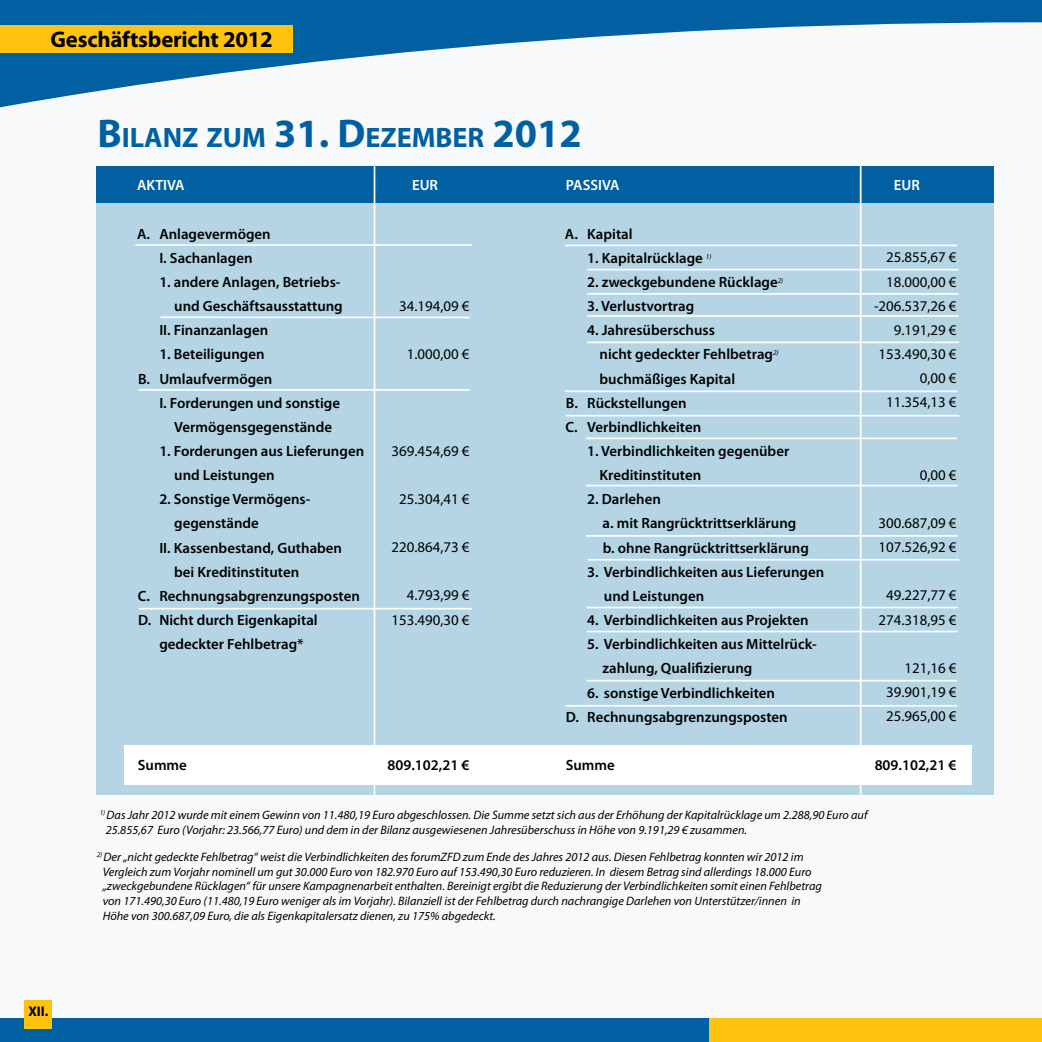
<style>
.page{position:relative;width:1042px;height:1042px;background:#0060a2}
.page>*{position:absolute;margin:0;border:0;box-sizing:border-box;transform-origin:0 0}
.t1{font:700 28.18px "Myriad Pro";color:#0060a2}
.t2{font:700 22.75px "Myriad Pro";letter-spacing:-.01em;color:#000}
.t3{font:600 14.88px/24.2px "Myriad Pro";color:#000}
.t4{font:14.88px/24.2px "Myriad Pro";color:#000;text-align:right}
.t5{font:600 14.88px "Myriad Pro";color:#fff}
.t6{font:700 14px "Myriad Pro";color:#000}
.t7{font:italic 12.25px/14.7px "Myriad Pro";color:#000}
.s1{font-size:40.25px}
</style>
<div class="page">
<div style="left:0;top:22px;width:1042px;height:996px;background:#f7f9fb"></div>
<div style="left:0;top:25px;width:293px;height:28px;background:#ffc20e"></div>
<div style="left:25px;top:1000px;width:27px;height:28px;background:#ffc20e"></div>
<div style="left:709px;top:1018px;width:333px;height:24px;background:#ffc20e"></div>
<div style="left:97px;top:199px;width:897px;height:595px;background:#b5d5e5"></div>
<div style="left:124px;top:744px;width:848px;height:40px;background:#fff"></div>
<hr style="left:135px;top:244px;width:337px;height:2px;background:#fff">
<div style="left:97px;top:166px;width:897px;height:37px;background:#0060a2"></div>
<hr style="left:160px;top:316px;width:309px;height:2px;background:#fff">
<hr style="left:139px;top:608px;width:333px;height:1px;background:#fff">
<hr style="left:139px;top:389px;width:331px;height:2px;background:#fff">
<hr style="left:565px;top:245px;width:392px;height:1px;background:#fff">
<hr style="left:565px;top:390px;width:392px;height:2px;background:#fff">
<hr style="left:586px;top:485px;width:371px;height:1px;background:#fff">
<hr style="left:586px;top:437px;width:371px;height:2px;background:#fff">
<hr style="left:586px;top:535px;width:371px;height:2px;background:#fff">
<hr style="left:587px;top:269px;width:371px;height:1px;background:#fff">
<hr style="left:587px;top:315px;width:371px;height:2px;background:#fff">
<hr style="left:587px;top:341px;width:372px;height:2px;background:#fff">
<hr style="left:587px;top:293px;width:371px;height:2px;background:#fff">
<hr style="left:586px;top:607px;width:372px;height:1px;background:#fff">
<hr style="left:565px;top:705px;width:392px;height:1px;background:#fff">
<hr style="left:586px;top:680px;width:371px;height:1px;background:#fff">
<hr style="left:565px;top:415px;width:394px;height:1px;background:#fff">
<hr style="left:586px;top:631px;width:372px;height:1px;background:#fff">
<hr style="left:588px;top:559px;width:371px;height:1px;background:#fff">
<hr style="left:374px;top:166px;width:1px;height:628px;background:#fff">
<hr style="left:860px;top:164px;width:1px;height:630px;background:#fff">
<h2 class="t2" style="left:50px;top:24px;width:224px">Geschäftsbericht 2012</h2>
<h1 class="t1" style="left:97px;top:119px;width:486px"><span class="s1">B</span>ILANZ ZUM <span class="s1">31. D</span>EZEMBER <span class="s1">2012</span></h1>
<p class="t5" style="left:137px;top:176px;width:49px">AKTIVA</p>
<p class="t5" style="left:412px;top:176px;width:28px">EUR</p>
<p class="t3" style="left:137px;top:221px;width:135px;text-align:center">A. Anlagevermögen<br>I. Sachanlagen</p>
<p class="t3" style="left:159px;top:269px;width:183px">1. andere Anlagen, Betriebs-</p>
<p class="t3" style="left:174px;top:294px;width:170px">und Geschäftsausstattung</p>
<p class="t3" style="left:159px;top:318px;width:110px">II. Finanzanlagen</p>
<p class="t3" style="left:159px;top:342px;width:107px">1. Beteiligungen</p>
<p class="t3" style="left:138px;top:366px;width:136px">B. Umlaufvermögen</p>
<p class="t3" style="left:159px;top:390px;width:182px">I. Forderungen und sonstige</p>
<p class="t3" style="left:174px;top:414px;width:159px">Vermögensgegenstände</p>
<p class="t3" style="left:174px;top:438px;width:191px;text-indent:-15px">1. Forderungen aus Lieferungen und Leistungen</p>
<p class="t3" style="left:159px;top:487px;width:153px">2. Sonstige Vermögens-</p>
<p class="t3" style="left:174px;top:511px;width:86px">gegenstände</p>
<p class="t3" style="left:159px;top:535px;width:184px">II. Kassenbestand, Guthaben</p>
<p class="t3" style="left:174px;top:559px;width:126px">bei Kreditinstituten</p>
<p class="t3" style="left:138px;top:583px;width:224px">C. Rechnungsabgrenzungsposten</p>
<p class="t3" style="left:138px;top:607px;width:181px">D. Nicht durch Eigenkapital</p>
<p class="t3" style="left:159px;top:632px;width:146px">gedeckter Fehlbetrag*</p>
<p class="t5" style="left:566px;top:176px;width:55px">PASSIVA</p>
<p class="t5" style="left:894px;top:176px;width:28px">EUR</p>
<p class="t3" style="left:565px;top:221px;width:69px">A. Kapital</p>
<p class="t3" style="left:587px;top:245px;width:126px">1. Kapitalrücklage <sup>1)</sup></p>
<p class="t3" style="left:587px;top:269px;width:198px">2. zweckgebundene Rücklage<sup>2)</sup></p>
<p class="t3" style="left:587px;top:294px;width:108px">3. Verlustvortrag</p>
<p class="t3" style="left:587px;top:318px;width:129px">4. Jahresüberschuss</p>
<p class="t3" style="left:599px;top:342px;width:181px">nicht gedeckter Fehlbetrag<sup>2)</sup></p>
<p class="t3" style="left:599px;top:366px;width:137px">buchmäßiges Kapital</p>
<p class="t3" style="left:566px;top:390px;width:122px">B. Rückstellungen</p>
<p class="t3" style="left:565px;top:414px;width:137px">C. Verbindlichkeiten</p>
<p class="t3" style="left:599px;top:438px;width:191px;text-indent:-12px">1. Verbindlichkeiten gegenüber<br>Kreditinstituten</p>
<p class="t3" style="left:602px;top:487px;width:208px;text-indent:-15px">2. Darlehen<br>a. mit Rangrücktrittserklärung b. ohne Rangrücktrittserklärung</p>
<p class="t3" style="left:604px;top:559px;width:222px;text-indent:-17px">3. Verbindlichkeiten aus Lieferungen und Leistungen</p>
<p class="t3" style="left:587px;top:607px;width:223px">4. Verbindlichkeiten aus Projekten</p>
<p class="t3" style="left:602px;top:632px;width:216px;text-indent:-15px">5. Verbindlichkeiten aus Mittelrück&shy;zahlung, Qualifizierung</p>
<p class="t3" style="left:566px;top:680px;width:223px;text-align:center">6. sonstige Verbindlichkeiten<br>D. Rechnungsabgrenzungsposten</p>
<p class="t3" style="left:566px;top:752px;width:51px">Summe</p>
<p class="t4" style="left:874px;top:245px;width:84px">25.855,67 €<br>18.000,00 € -206.537,26 €<br>9.191,29 €<br>153.490,30 €<br>0,00 €<br>11.354,13 €</p>
<p class="t4" style="left:399px;top:293px;width:72px">34.194,09 €</p>
<p class="t4" style="left:407px;top:342px;width:64px">1.000,00 €</p>
<p class="t4" style="left:391px;top:438px;width:79px">369.454,69 €</p>
<p class="t4" style="left:399px;top:486px;width:72px">25.304,41 €</p>
<p class="t4" style="left:391px;top:535px;width:79px">220.864,73 €</p>
<p class="t4" style="left:391px;top:583px;width:79px">4.793,99 €<br>153.490,30 €</p>
<p class="t4" style="left:920px;top:462px;width:38px">0,00 €</p>
<p class="t4" style="left:878px;top:511px;width:79px;text-align:left">300.687,09 €<br>107.526,92 €</p>
<p class="t4" style="left:878px;top:583px;width:79px;text-align:center">49.227,77 €<br>274.318,95 €</p>
<p class="t4" style="left:886px;top:655px;width:72px;text-align:justify;text-indent:18px">121,16 € 39.901,19 € 25.965,00 €</p>
<p class="t3" style="left:874px;top:752px;width:83px">809.102,21 €</p>
<p class="t3" style="left:387px;top:752px;width:83px">809.102,21 €</p>
<p class="t3" style="left:138px;top:752px;width:51px">Summe</p>
<p class="t6" style="left:28px;top:1002px;width:22px">XII.</p>
<p class="t7" style="left:106px;top:807px;width:763px;text-indent:-6px"><sup>1)</sup> Das Jahr 2012 wurde mit einem Gewinn von 11.480,19 Euro abgeschlossen. Die Summe setzt sich aus der Erhöhung der Kapitalrücklage um 2.288,90 Euro auf<br>25.855,67 Euro (Vorjahr: 23.566,77 Euro) und dem in der Bilanz ausgewiesenen Jahresüberschuss in Höhe von 9.191,29 € zusammen.</p>
<p class="t7" style="left:103px;top:849px;width:720px;text-indent:-6px"><sup>2)</sup> Der „nicht gedeckte Fehlbetrag“ weist die Verbindlichkeiten des forumZFD zum Ende des Jahres 2012 aus. Diesen Fehlbetrag konnten wir 2012 im Vergleich zum Vorjahr nominell um gut 30.000 Euro von 182.970 Euro auf 153.490,30 Euro reduzieren. In diesem Betrag sind allerdings 18.000 Euro „zweckgebundene Rücklagen“ für unsere Kampagnenarbeit enthalten. Bereinigt ergibt die Reduzierung der Verbindlichkeiten somit einen Fehlbetrag von 171.490,30 Euro (11.480,19 Euro weniger als im Vorjahr). Bilanziell ist der Fehlbetrag durch nachrangige Darlehen von Unterstützer/innen in Höhe von 300.687,09 Euro, die als Eigenkapitalersatz dienen, zu 175% abgedeckt.</p>
</div>
